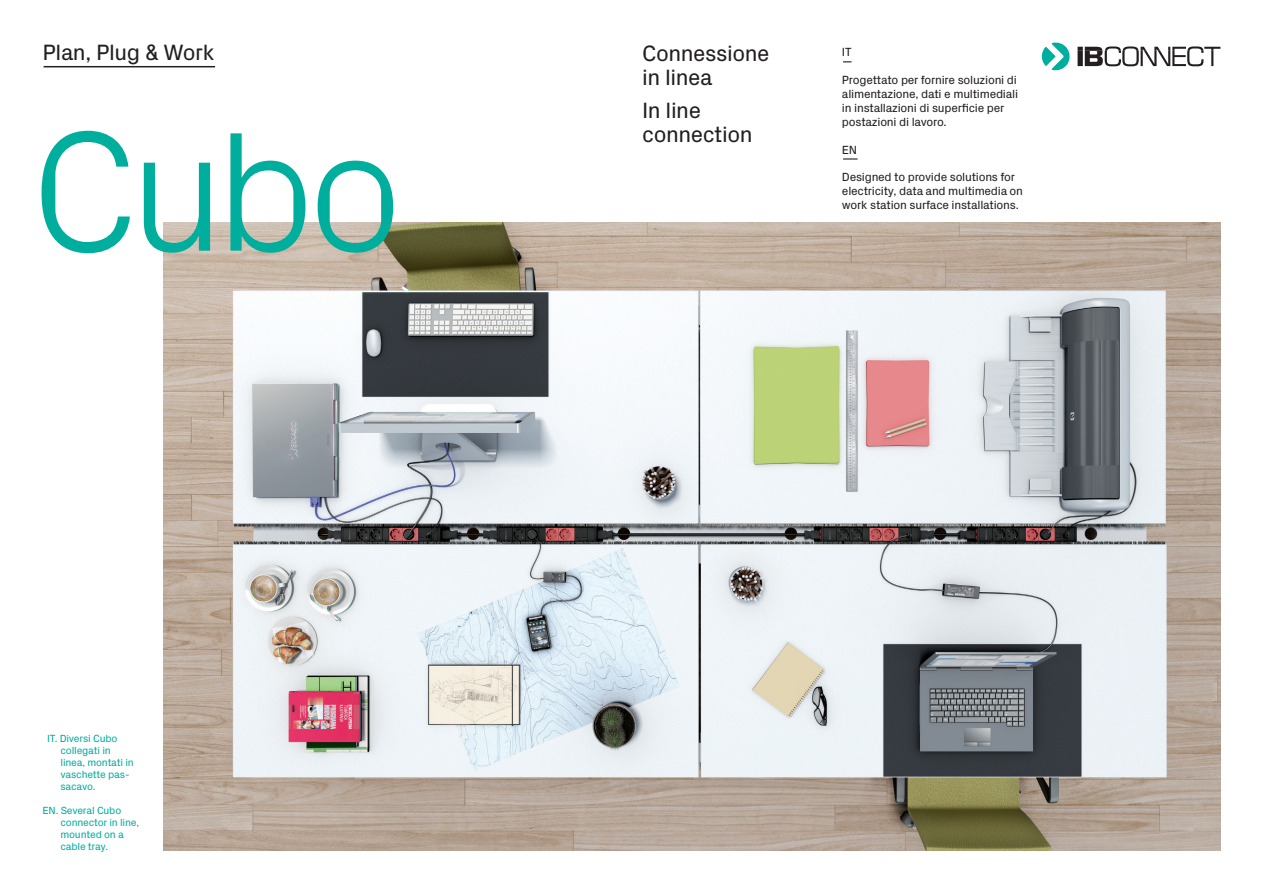
<style>
.page{position:relative;width:1263px;height:893px;background:#fff}
.page>*{position:absolute;margin:0;border:0;box-sizing:border-box;transform-origin:0 0}
.t1{font:300 172.5px "Px Grotesk";color:#00ae9e}
.t2{font:22.5px/24px "Px Grotesk";letter-spacing:-.02em;color:#231f20}
.t3{font:12px/13.8px "Px Grotesk";letter-spacing:-.02em;color:#231f20}
.t4{font:10.5px/12px "Px Grotesk";letter-spacing:-.02em;color:#00ae9e}
</style>
<div class="page">
<img style="left:164px;top:223px;width:1056px;height:627px">
<svg style="left:1077px;top:46px;width:143px;height:20px"></svg>
<svg style="left:1041px;top:42px;width:29px;height:29px"></svg>
<svg style="left:843px;top:158px;width:14px;height:2px"></svg>
<hr style="left:44px;top:66px;width:171px;height:1px;background:#231f20">
<p class="t2" style="left:43px;top:38px;width:174px">Plan, Plug &amp; Work</p>
<p class="t1" style="left:30px;top:67px;width:375px">Cubo</p>
<p class="t4" style="left:61px;top:732px;width:75px;text-indent:-13px">IT. Diversi Cubo collegati in linea, montati in vaschette pas&shy;sacavo.</p>
<p class="t4" style="left:61px;top:804px;width:80px;text-indent:-18px">EN. Several Cubo connector in line, mounted on a cable tray.</p>
<p class="t2" style="left:642px;top:39px;width:129px">Connessione in linea</p>
<p class="t2" style="left:642px;top:97px;width:112px">In line connection</p>
<p class="t3" style="left:842px;top:45px;width:11px">IT</p>
<p class="t3" style="left:842px;top:72px;width:178px">Progettato per fornire soluzioni di alimentazione, dati e multimediali in installazioni di superficie per postazioni di lavoro.</p>
<p class="t3" style="left:842px;top:142px;width:17px">EN</p>
<p class="t3" style="left:842px;top:169px;width:183px">Designed to provide solutions for electricity, data and multimedia on</p>
<p class="t3" style="left:842px;top:197px;width:178px">work station surface installations.</p>
</div>
